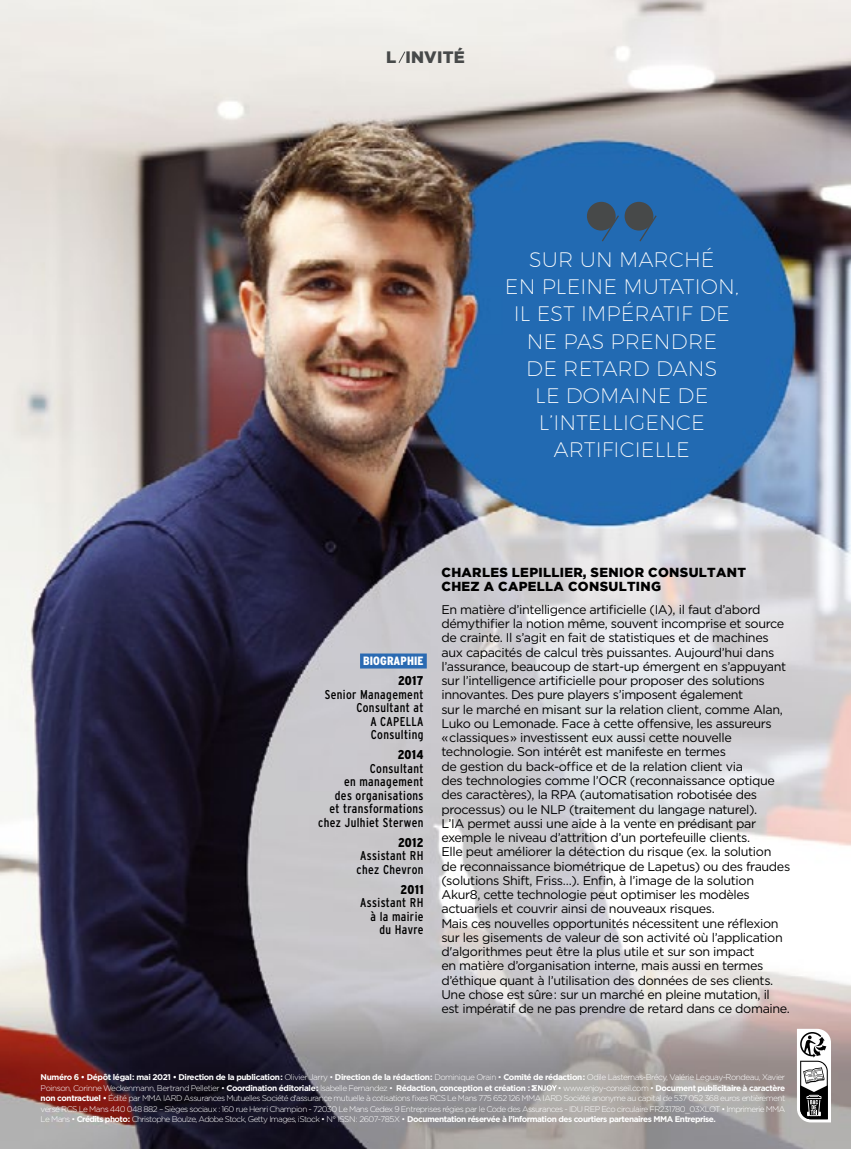
<style>
.page{position:relative;width:851px;height:1149px;background:#fff}
.page>*{position:absolute;margin:0;border:0;box-sizing:border-box;transform-origin:0 0}
.t1{font:200 21px/27px "Montserrat";letter-spacing:.01em;color:#fff;text-align:center}
.t2{font:900 16.5px "Gotham";letter-spacing:.015em;color:#474949}
.t3{font:900 13.05px/14.2px "Gotham";letter-spacing:.025em;color:#000}
.t4{font:12.75px/13.5px "Interstate Condensed";letter-spacing:.03em;color:#000;text-align:right}
.t5{font:900 12.75px "Interstate Condensed";letter-spacing:.03em;color:#000}
.t6{font:12.6px/14.2px "Gotham";letter-spacing:-.03em;color:#000}
.t7{font:900 12px "Interstate Condensed";letter-spacing:.01em;color:#fff}
.t8{font:300 8.25px/10.5px "Gotham";letter-spacing:-.07em;color:#fff;text-align:justify}
.t9{font:700 8.25px/10.5px "Gotham";letter-spacing:-.045em;color:#fff}
.s1{font-weight:300}
.s2{font-weight:700}
</style>
<div class="page">
<img style="left:0;top:0;width:850px;height:1148px">
<svg style="left:397px;top:50px;width:9px;height:14px"></svg>
<div style="left:587px;top:202px;width:28px;height:28px;background:#474949;border-radius:50%"></div>
<div style="left:624px;top:202px;width:29px;height:28px;background:#474949;border-radius:50%"></div>
<svg style="left:600px;top:214px;width:20px;height:29px"></svg>
<svg style="left:638px;top:214px;width:20px;height:29px"></svg>
<div style="left:360px;top:653px;width:66px;height:15px;background:#2a6ab2"></div>
<svg style="left:531px;top:1084px;width:26px;height:6px"></svg>
<svg style="left:796px;top:1028px;width:34px;height:94px"></svg>
<h2 class="t2" style="left:386px;top:48px;width:80px">L INVITÉ</h2>
<h1 class="t1" style="left:505px;top:246px;width:235px">SUR UN MARCHÉ<br>EN PLEINE MUTATION,<br>IL EST IMPÉRATIF DE<br>NE PAS PRENDRE<br>DE RETARD DANS<br>LE DOMAINE DE<br>L’INTELLIGENCE<br>ARTIFICIELLE</h1>
<p class="t7" style="left:363px;top:654px;width:62px">BIOGRAPHIE</p>
<p class="t5" style="left:398px;top:673px;width:27px">2017</p>
<p class="t4" style="left:324px;top:687px;width:100px">Senior Management<br>Consultant at<br>A CAPELLA<br>Consulting</p>
<p class="t5" style="left:398px;top:747px;width:27px">2014</p>
<p class="t4" style="left:318px;top:761px;width:107px">Consultant<br>en management<br>des organisations<br>et transformations chez Julhiet Sterwen</p>
<p class="t5" style="left:398px;top:834px;width:27px">2012</p>
<p class="t4" style="left:356px;top:848px;width:68px;text-align:left">Assistant RH chez Chevron</p>
<p class="t5" style="left:400px;top:881px;width:24px">2011</p>
<p class="t4" style="left:360px;top:895px;width:65px">Assistant RH à la mairie du Havre</p>
<p class="t3" style="left:441px;top:564px;width:306px">CHARLES LEPILLIER, SENIOR CONSULTANT<br>CHEZ A CAPELLA CONSULTING</p>
<p class="t6" style="left:441px;top:602px;width:350px">En matière d’intelligence artificielle (IA), il faut d’abord démythifier la notion même, souvent incomprise et source de crainte. Il s’agit en fait de statistiques et de machines aux capacités de calcul très puissantes. Aujourd’hui dans l’assurance, beaucoup de start-up émergent en s’appuyant sur l’intelligence artificielle pour proposer des solutions innovantes. Des pure players s’imposent également<br>sur le marché en misant sur la relation client, comme Alan, Luko ou Lemonade. Face à cette offensive, les assureurs<br>« classiques » investissent eux aussi cette nouvelle technologie. Son intérêt est manifeste en termes<br>de gestion du back-office et de la relation client via<br>des technologies comme l’OCR (reconnaissance optique des caractères), la RPA (automatisation robotisée des processus) ou le NLP (traitement du langage naturel).<br>L’IA permet aussi une aide à la vente en prédisant par exemple le niveau d’attrition d’un portefeuille clients.<br>Elle peut améliorer la détection du risque (ex. la solution<br>de reconnaissance biométrique de Lapetus) ou des fraudes (solutions Shift, Friss…). Enfin, à l’image de la solution Akur8, cette technologie peut optimiser les modèles actuariels et couvrir ainsi de nouveaux risques.<br>Mais ces nouvelles opportunités nécessitent une réflexion sur les gisements de valeur de son activité où l’application d'algorithmes peut être la plus utile et sur son impact<br>en matière d’organisation interne, mais aussi en termes d’éthique quant à l’utilisation des données de ses clients.<br>Une chose est sûre : sur un marché en pleine mutation, il est impératif de ne pas prendre de retard dans ce domaine.</p>
<p class="t9" style="left:41px;top:1071px;width:746px">Numéro 6 • Dépôt légal : mai 2021 • Direction de la publication : <span class="s1">Olivier Jarry •</span> Direction de la rédaction : <span class="s1">Dominique Orain •</span> Comité de rédaction : <span class="s1">Odile Lasternas-Brécy, Valérie Leguay-Rondeau, Xavier<br>Poinson, Corinne Weckenmann, Bertrand Pelletier •</span> Coordination éditoriale : <span class="s1">Isabelle Fernandez •</span> Rédaction, conception et création :</p>
<p class="t8" style="left:41px;top:1082px;width:746px;text-indent:517px">• www.enjoy-conseil.com • <span class="s2">Document publicitaire à caractère non contractuel •</span> Édité par MMA IARD Assurances Mutuelles Société d'assurance mutuelle à cotisations fixes RCS Le Mans 775 652 126 MMA IARD Société anonyme au capital de 537 052 368 euros entièrement versé RCS Le Mans 440 048 882 – Sièges sociaux : 160 rue Henri Champion - 72030 Le Mans Cedex 9 Entreprises régies par le Code des Assurances - IDU REP Eco circulaire FR231780_03XLOT • Imprimerie MMA Le Mans • <span class="s2">Crédits photo :</span> Christophe Boulze, Adobe Stock, Getty Images, iStock • N° ISSN : 2607-785X • <span class="s2">Documentation réservée à l’information des courtiers partenaires MMA Entreprise.</span></p>
</div>
